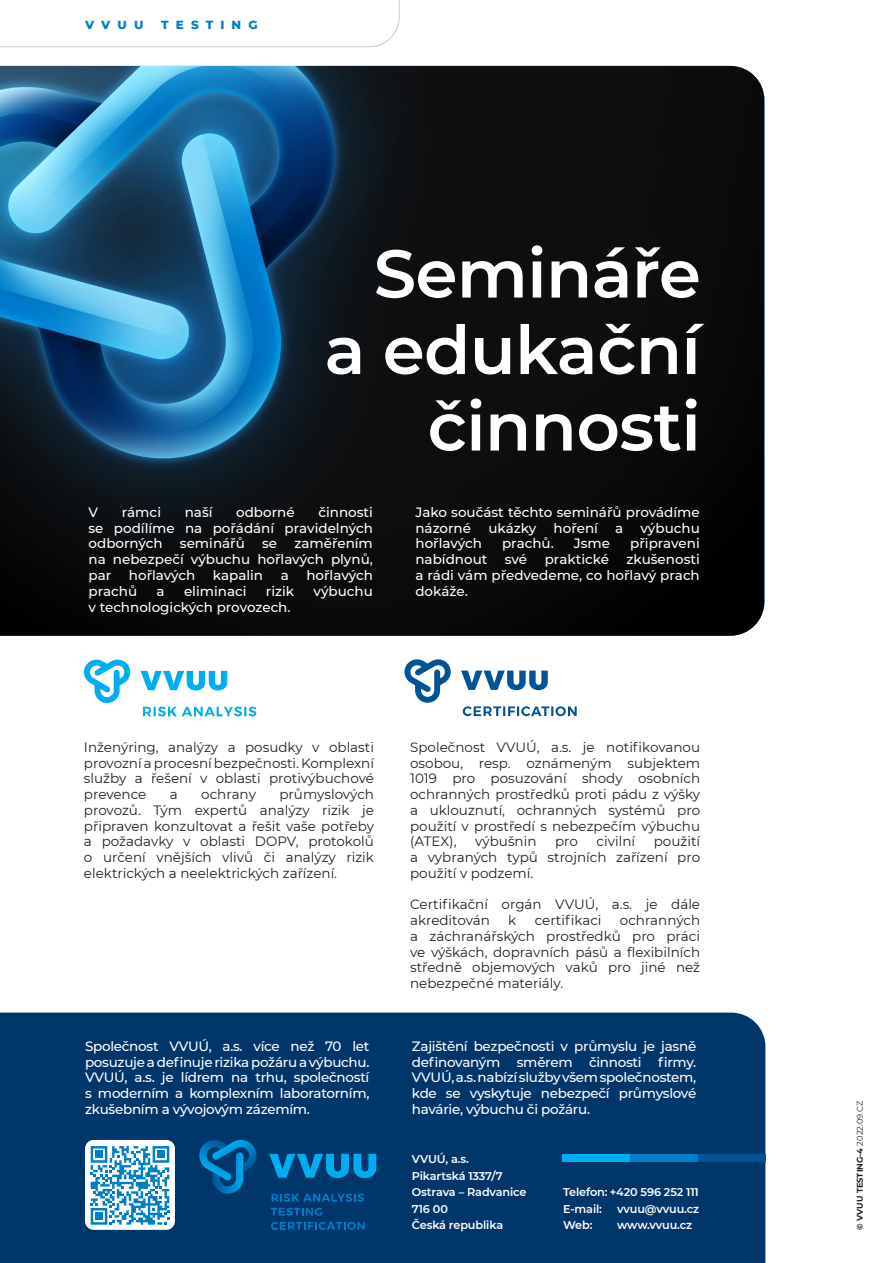
<style>
.page{position:relative;width:893px;height:1263px;background:#fff}
.page>*{position:absolute;margin:0;border:0;box-sizing:border-box;transform-origin:0 0}
.Nadpis_negativ{font:600 67.5px/76.5px "Montserrat";letter-spacing:-.01em;color:#fff;text-align:right}
.Text_zakladni_sazba{font:13.5px/15.8px "Montserrat";color:#231f20;text-align:justify}
.Text_zakladni_sazba-2{font:500 13.5px/15.8px "Montserrat";color:#fff;text-align:justify}
.t1{font:800 12px "Montserrat";letter-spacing:.59em;color:#007ec5}
.t2{font:600 11.25px/16.5px "Montserrat";letter-spacing:-.01em;color:#fff}
.Styl_odstavce1{font:700 8.25px "Montserrat";color:#231f20}
.s1{font-weight:400}
</style>
<div class="page">
<div style="left:0;top:1013px;width:765px;height:250px;background:#00376b"></div>
<svg style="left:272px;top:1194px;width:92px;height:7px"></svg>
<svg style="left:271px;top:1208px;width:51px;height:8px"></svg>
<svg style="left:271px;top:1222px;width:94px;height:8px"></svg>
<svg style="left:199px;top:1140px;width:60px;height:53px;background:#005c97"></svg>
<svg style="left:269px;top:1154px;width:107px;height:24px;background:#0079b4"></svg>
<div style="left:630px;top:1154px;width:68px;height:7px;background:#007ec5"></div>
<div style="left:563px;top:1154px;width:67px;height:7px;background:#00aeef"></div>
<div style="left:698px;top:1154px;width:67px;height:7px;background:#005495"></div>
<div style="left:85px;top:1140px;width:90px;height:90px;background:#fff;border-radius:9px"></div>
<svg style="left:91px;top:1146px;width:78px;height:79px"></svg>
<svg style="left:0;top:0;width:400px;height:48px"></svg>
<svg style="left:461px;top:670px;width:87px;height:20px"></svg>
<svg style="left:404px;top:659px;width:47px;height:44px"></svg>
<svg style="left:463px;top:706px;width:114px;height:10px"></svg>
<svg style="left:141px;top:671px;width:86px;height:19px"></svg>
<svg style="left:84px;top:659px;width:47px;height:44px"></svg>
<svg style="left:143px;top:707px;width:113px;height:9px"></svg>
<img style="left:0;top:66px;width:764px;height:570px">
<p class="t1" style="left:85px;top:16px;width:60px">VVUU</p>
<p class="t1" style="left:161px;top:16px;width:98px">TESTING</p>
<p class="Nadpis_negativ" style="left:374px;top:232px;width:329px">Semináře</p>
<p class="Nadpis_negativ" style="left:324px;top:309px;width:378px">a edukační činnosti</p>
<p class="Text_zakladni_sazba-2" style="left:89px;top:504px;width:11px">V</p>
<p class="Text_zakladni_sazba-2" style="left:122px;top:504px;width:41px">rámci</p>
<p class="Text_zakladni_sazba-2" style="left:185px;top:504px;width:29px">naší</p>
<p class="Text_zakladni_sazba-2" style="left:236px;top:504px;width:60px">odborné</p>
<p class="Text_zakladni_sazba-2" style="left:89px;top:504px;width:286px;text-indent:230px">činnosti se podílíme na pořádání pravidelných odborných</p>
<p class="Text_zakladni_sazba-2" style="left:180px;top:535px;width:67px">seminářů</p>
<p class="Text_zakladni_sazba-2" style="left:262px;top:535px;width:17px">se</p>
<p class="Text_zakladni_sazba-2" style="left:89px;top:535px;width:286px;text-indent:206px">zaměřením na nebezpečí výbuchu hořlavých plynů, par</p>
<p class="Text_zakladni_sazba-2" style="left:129px;top:567px;width:68px">hořlavých</p>
<p class="Text_zakladni_sazba-2" style="left:213px;top:567px;width:52px">kapalin</p>
<p class="Text_zakladni_sazba-2" style="left:281px;top:567px;width:10px">a</p>
<p class="Text_zakladni_sazba-2" style="left:306px;top:567px;width:68px">hořlavých</p>
<p class="Text_zakladni_sazba-2" style="left:89px;top:582px;width:50px">prachů</p>
<p class="Text_zakladni_sazba-2" style="left:157px;top:582px;width:10px">a</p>
<p class="Text_zakladni_sazba-2" style="left:184px;top:582px;width:64px">eliminaci</p>
<p class="Text_zakladni_sazba-2" style="left:266px;top:582px;width:30px">rizik</p>
<p class="Text_zakladni_sazba-2" style="left:314px;top:582px;width:61px">výbuchu</p>
<p class="Text_zakladni_sazba-2" style="left:89px;top:598px;width:203px">v technologických provozech.</p>
<p class="Text_zakladni_sazba-2" style="left:415px;top:504px;width:286px">Jako součást těchto seminářů provádíme názorné</p>
<p class="Text_zakladni_sazba-2" style="left:488px;top:519px;width:49px">ukázky</p>
<p class="Text_zakladni_sazba-2" style="left:554px;top:519px;width:46px">hoření</p>
<p class="Text_zakladni_sazba-2" style="left:615px;top:519px;width:10px">a</p>
<p class="Text_zakladni_sazba-2" style="left:640px;top:519px;width:61px">výbuchu</p>
<p class="Text_zakladni_sazba-2" style="left:415px;top:535px;width:68px">hořlavých</p>
<p class="Text_zakladni_sazba-2" style="left:502px;top:535px;width:53px">prachů.</p>
<p class="Text_zakladni_sazba-2" style="left:574px;top:535px;width:38px">Jsme</p>
<p class="Text_zakladni_sazba-2" style="left:630px;top:535px;width:71px">připraveni</p>
<p class="Text_zakladni_sazba-2" style="left:415px;top:551px;width:73px">nabídnout</p>
<p class="Text_zakladni_sazba-2" style="left:505px;top:551px;width:24px">své</p>
<p class="Text_zakladni_sazba-2" style="left:545px;top:551px;width:66px">praktické</p>
<p class="Text_zakladni_sazba-2" style="left:415px;top:551px;width:286px;text-indent:211px">zkušenosti a rádi vám předvedeme, co hořlavý prach dokáže.</p>
<p class="Text_zakladni_sazba" style="left:84px;top:739px;width:291px">Inženýring, analýzy a posudky v oblasti provozní a procesní bezpečnosti. Komplexní služby a řešení v oblasti protivýbuchové prevence</p>
<p class="Text_zakladni_sazba" style="left:84px;top:786px;width:291px;text-indent:195px">průmyslových provozů. Tým expertů analýzy rizik je připraven konzultovat a řešit vaše potřeby a požadavky v oblasti DOPV, protokolů o určení vnějších vlivů či analýzy rizik elektrických a neelektrických zařízení.</p>
<p class="Text_zakladni_sazba" style="left:170px;top:786px;width:9px">a</p>
<p class="Text_zakladni_sazba" style="left:201px;top:786px;width:56px">ochrany</p>
<p class="Text_zakladni_sazba" style="left:410px;top:739px;width:291px">Společnost VVUÚ, a.s. je notifikovanou osobou, resp. oznámeným subjektem 1019 pro posuzování shody osobních ochranných prostředků proti pádu z výšky a uklouznutí, ochranných systémů pro použití v prostředí s nebezpečím výbuchu (ATEX),</p>
<p class="Text_zakladni_sazba" style="left:410px;top:833px;width:291px;text-indent:244px">použití a vybraných typů strojních zařízení pro použití v podzemí.</p>
<p class="Text_zakladni_sazba" style="left:410px;top:896px;width:291px">Certifikační orgán VVUÚ, a.s. je dále akreditován</p>
<p class="Text_zakladni_sazba" style="left:475px;top:833px;width:63px">výbušnin</p>
<p class="Text_zakladni_sazba" style="left:555px;top:833px;width:24px">pro</p>
<p class="Text_zakladni_sazba" style="left:597px;top:833px;width:40px">civilní</p>
<p class="Text_zakladni_sazba" style="left:508px;top:912px;width:10px">k</p>
<p class="Text_zakladni_sazba" style="left:535px;top:912px;width:68px">certifikaci</p>
<p class="Text_zakladni_sazba" style="left:410px;top:912px;width:291px;text-indent:210px">ochranných a záchranářských prostředků pro práci ve výškách, dopravních pásů a flexibilních středně objemových vaků pro jiné než nebezpečné materiály.</p>
<p class="Text_zakladni_sazba-2" style="left:85px;top:1038px;width:286px">Společnost VVUÚ, a.s. více než 70 let posuzuje a definuje rizika požáru a výbuchu.<br>VVUÚ, a.s. je lídrem na trhu, společností s moderním a komplexním laboratorním, zkušebním a vývojovým zázemím.</p>
<p class="Text_zakladni_sazba-2" style="left:412px;top:1038px;width:286px">Zajištění bezpečnosti v průmyslu je jasně definovaným směrem činnosti firmy.<br>VVUÚ, a.s. nabízí služby všem společnostem, kde se vyskytuje nebezpečí průmyslové havárie, výbuchu či požáru.</p>
<p class="t2" style="left:412px;top:1150px;width:116px">VVUÚ, a.s.<br>Pikartská 1337/7<br>Ostrava – Radvanice<br>716 00<br>Česká republika</p>
<p class="t2" style="left:563px;top:1183px;width:137px">Telefon: +420 596 252 111<br>E-mail:</p>
<p class="t2" style="left:617px;top:1200px;width:83px">vvuu@vvuu.cz</p>
<p class="t2" style="left:563px;top:1216px;width:31px">Web:</p>
<p class="t2" style="left:617px;top:1216px;width:76px">www.vvuu.cz</p>
<p class="Styl_odstavce1" style="left:854px;top:1230px;width:130px;rotate:-90deg">© VVUU TESTING-4 <span class="s1">2022.09.CZ</span></p>
</div>
